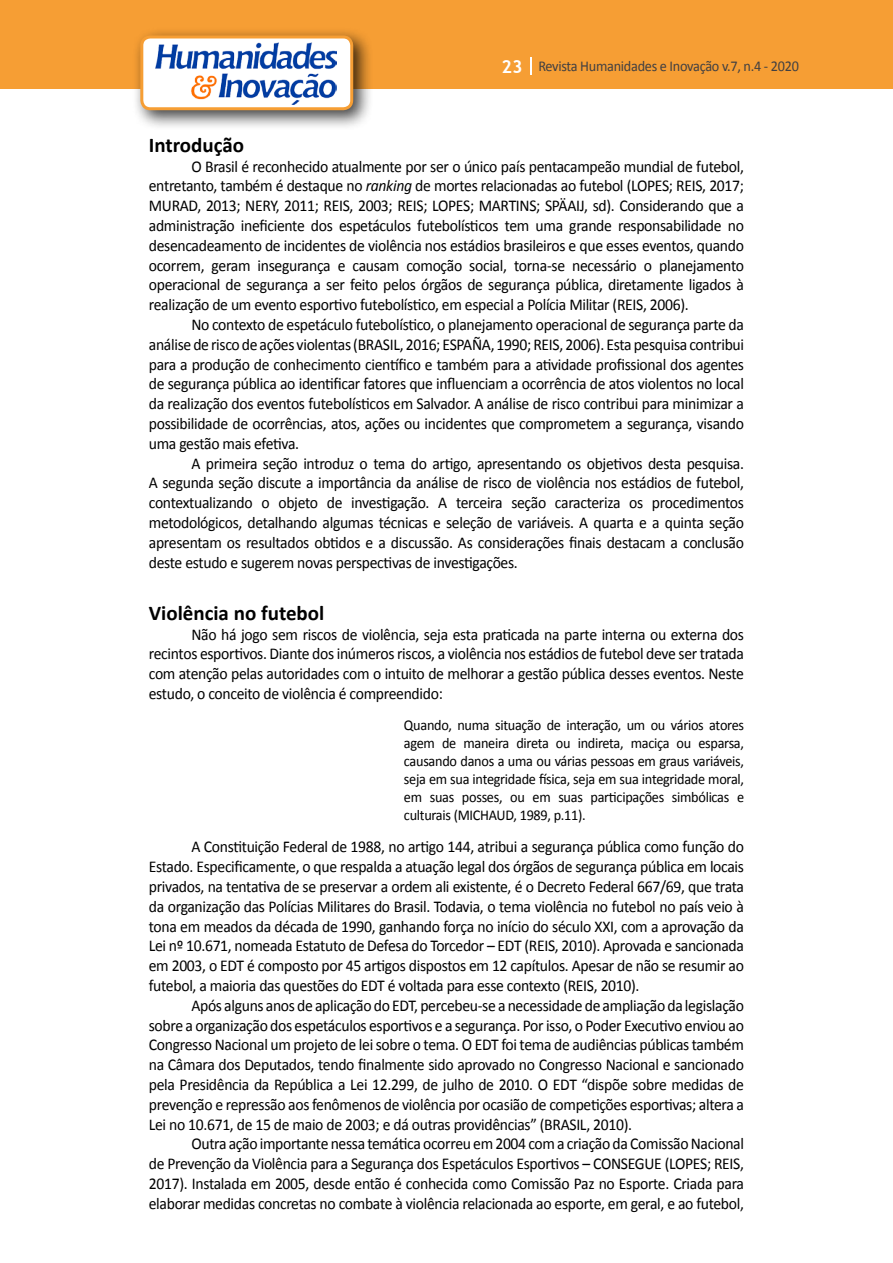
<style>
.page{position:relative;width:893px;height:1263px;background:#fff}
.page>*{position:absolute;margin:0;border:0;box-sizing:border-box;transform-origin:0 0}
.t1{font:700 21px "Calibri";color:#000}
.t2{font:16.5px/19.8px "Calibri";letter-spacing:-.02em;color:#000;text-align:justify;scale:.95 1}
.t3{font:15px/18px "Calibri";letter-spacing:-.02em;color:#000;text-align:justify;scale:.95 1}
.t4{font:15px "Calibri";letter-spacing:-.02em;color:#414042;scale:.95 1}
.s1{font-family:"Trebuchet MS";font-weight:700;font-size:18px;color:#fff}
.s2{font-style:italic}
</style>
<div class="page">
<div style="left:0;top:0;width:893px;height:88px;background:#f69e34"></div>
<svg style="left:530px;top:57px;width:2px;height:18px"></svg>
<div style="left:132px;top:27px;width:241px;height:103px;background:#000;opacity:.75"></div>
<div style="left:142px;top:37px;width:210px;height:72px;background:#fff;border-radius:9px"></div>
<img style="left:156px;top:43px;width:180px;height:62px">
<div style="left:140px;top:35px;width:213px;height:75px;border:3px solid #f69e34;border-radius:9px"></div>
<p class="t4" style="left:501px;top:57px;width:315px"><span class="s1">23</span> Revista Humanidades e Inovação v.7, n.4 - 2020</p>
<p class="t1" style="left:149px;top:131px;width:97px">Introdução</p>
<p class="t2" style="left:149px;top:156px;width:628px;text-indent:43px">O Brasil é reconhecido atualmente por ser o único país pentacampeão mundial de futebol, entretanto, também é destaque no <span class="s2">ranking</span> de mortes relacionadas ao futebol (LOPES; REIS, 2017; MURAD, 2013; NERY, 2011; REIS, 2003; REIS; LOPES; MARTINS; SPÄAIJ, sd). Considerando que a administração ineficiente dos espetáculos futebolísticos tem uma grande responsabilidade no desencadeamento de incidentes de violência nos estádios brasileiros e que esses eventos, quando ocorrem, geram insegurança e causam comoção social, torna-se necessário o planejamento operacional de segurança a ser feito pelos órgãos de segurança pública, diretamente ligados à realização de um evento esportivo futebolístico, em especial a Polícia Militar (REIS, 2006).</p>
<p class="t2" style="left:149px;top:315px;width:628px;text-indent:43px">No contexto de espetáculo futebolístico, o planejamento operacional de segurança parte da análise de risco de ações violentas (BRASIL, 2016; ESPAÑA, 1990; REIS, 2006). Esta pesquisa contribui para a produção de conhecimento científico e também para a atividade profissional dos agentes de segurança pública ao identificar fatores que influenciam a ocorrência de atos violentos no local da realização dos eventos futebolísticos em Salvador. A análise de risco contribui para minimizar a possibilidade de ocorrências, atos, ações ou incidentes que comprometem a segurança, visando uma gestão mais efetiva.</p>
<p class="t2" style="left:149px;top:453px;width:628px;text-indent:43px">A primeira seção introduz o tema do artigo, apresentando os objetivos desta pesquisa.<br>A segunda seção discute a importância da análise de risco de violência nos estádios de futebol, contextualizando o objeto de investigação. A terceira seção caracteriza os procedimentos metodológicos, detalhando algumas técnicas e seleção de variáveis. A quarta e a quinta seção apresentam os resultados obtidos e a discussão. As considerações finais destacam a conclusão deste estudo e sugerem novas perspectivas de investigações.</p>
<p class="t1" style="left:149px;top:599px;width:177px">Violência no futebol</p>
<p class="t2" style="left:149px;top:624px;width:628px;text-indent:43px">Não há jogo sem riscos de violência, seja esta praticada na parte interna ou externa dos recintos esportivos. Diante dos inúmeros riscos, a violência nos estádios de futebol deve ser tratada com atenção pelas autoridades com o intuito de melhorar a gestão pública desses eventos. Neste estudo, o conceito de violência é compreendido:</p>
<p class="t3" style="left:404px;top:716px;width:360px">Quando, numa situação de interação, um ou vários atores agem de maneira direta ou indireta, maciça ou esparsa, causando danos a uma ou várias pessoas em graus variáveis, seja em sua integridade física, seja em sua integridade moral, em suas posses, ou em suas participações simbólicas e culturais (MICHAUD, 1989, p.11).</p>
<p class="t2" style="left:149px;top:837px;width:628px;text-indent:43px">A Constituição Federal de 1988, no artigo 144, atribui a segurança pública como função do Estado. Especificamente, o que respalda a atuação legal dos órgãos de segurança pública em locais privados, na tentativa de se preservar a ordem ali existente, é o Decreto Federal 667/69, que trata da organização das Polícias Militares do Brasil. Todavia, o tema violência no futebol no país veio à tona em meados da década de 1990, ganhando força no início do século XXI, com a aprovação da Lei nº 10.671, nomeada Estatuto de Defesa do Torcedor – EDT (REIS, 2010). Aprovada e sancionada em 2003, o EDT é composto por 45 artigos dispostos em 12 capítulos. Apesar de não se resumir ao futebol, a maioria das questões do EDT é voltada para esse contexto (REIS, 2010).</p>
<p class="t2" style="left:149px;top:995px;width:628px;text-indent:43px">Após alguns anos de aplicação do EDT, percebeu-se a necessidade de ampliação da legislação sobre a organização dos espetáculos esportivos e a segurança. Por isso, o Poder Executivo enviou ao Congresso Nacional um projeto de lei sobre o tema. O EDT foi tema de audiências públicas também na Câmara dos Deputados, tendo finalmente sido aprovado no Congresso Nacional e sancionado pela Presidência da República a Lei 12.299, de julho de 2010. O EDT “dispõe sobre medidas de prevenção e repressão aos fenômenos de violência por ocasião de competições esportivas; altera a Lei no 10.671, de 15 de maio de 2003; e dá outras providências” (BRASIL, 2010).</p>
<p class="t2" style="left:149px;top:1134px;width:628px;text-indent:43px">Outra ação importante nessa temática ocorreu em 2004 com a criação da Comissão Nacional de Prevenção da Violência para a Segurança dos Espetáculos Esportivos – CONSEGUE (LOPES; REIS, 2017). Instalada em 2005, desde então é conhecida como Comissão Paz no Esporte. Criada para elaborar medidas concretas no combate à violência relacionada ao esporte, em geral, e ao futebol,</p>
</div>
